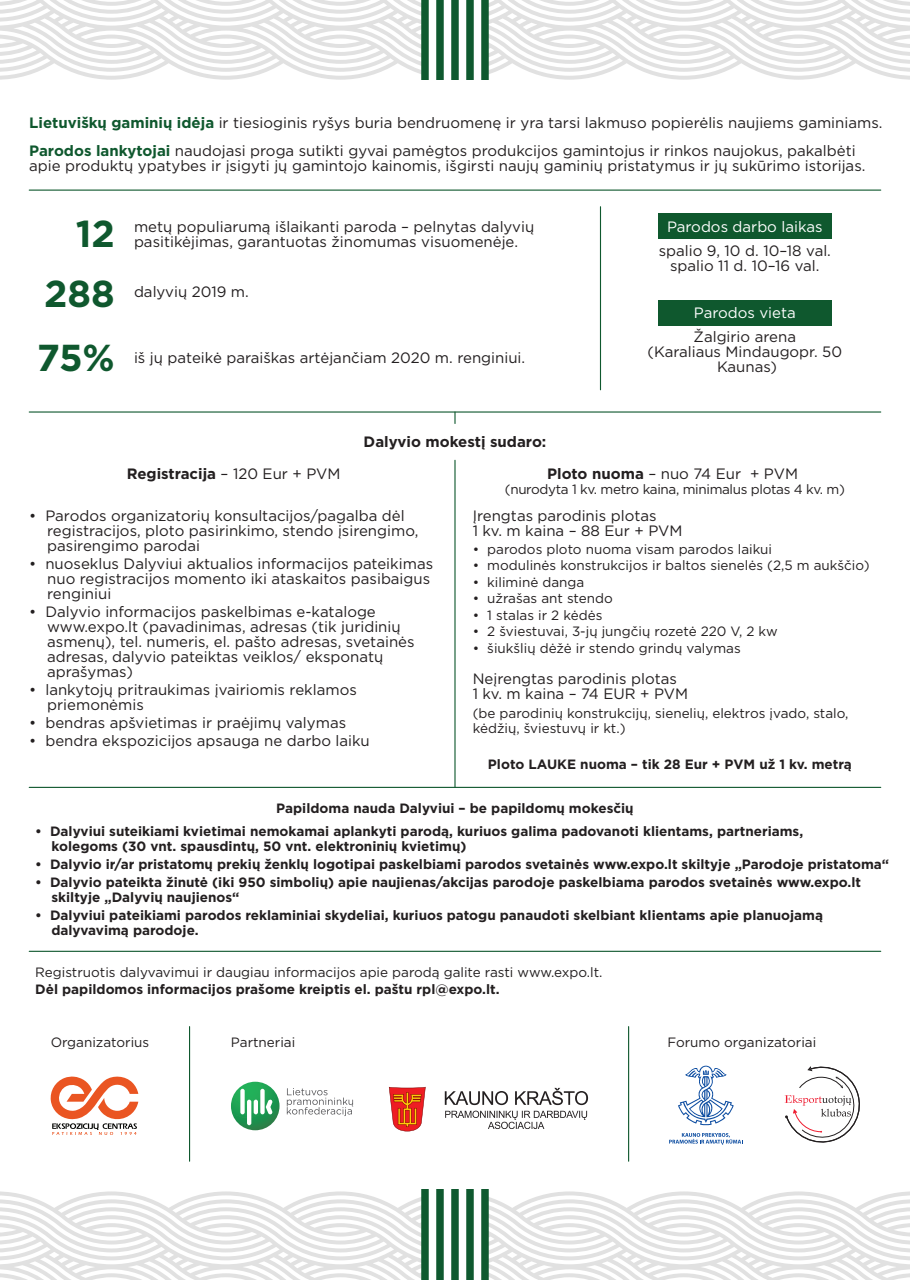
<style>
.page{position:relative;width:910px;height:1280px;background:#fff}
.page>*{position:absolute;margin:0;border:0;box-sizing:border-box;transform-origin:0 0}
.t1{font:700 37.5px "Gotham";color:#0f582e}
.t2{font:15px/15px "Gotham";color:#231f20}
.t3{font:700 15px "Gotham";color:#231f20}
.t4{font:15px "Gotham";color:#fff}
.t5{font:700 13.5px/15px "Gotham";color:#231f20}
.t6{font:13.5px/15px "Gotham";color:#231f20}
.t7{font:13.5px "Gotham";letter-spacing:-.025em;color:#231f20}
.s1{font-weight:700;color:#0f582e}
.s2{font-weight:400}
.s3{font-weight:700}
</style>
<div class="page">
<svg style="left:0;top:0;width:910px;height:80px"></svg>
<svg style="left:0;top:1191px;width:910px;height:89px"></svg>
<hr style="left:29px;top:190px;width:852px;height:1px;background:#0f582e">
<hr style="left:29px;top:787px;width:852px;height:1px;background:#0f582e">
<hr style="left:29px;top:411px;width:852px;height:2px;background:#0f582e">
<hr style="left:29px;top:951px;width:852px;height:1px;background:#0f582e">
<hr style="left:454px;top:460px;width:2px;height:327px;background:#0f582e">
<svg style="left:454px;top:412px;width:2px;height:11px"></svg>
<div style="left:658px;top:300px;width:173px;height:25px;background:#0f582e"></div>
<div style="left:658px;top:213px;width:173px;height:26px;background:#0f582e"></div>
<hr style="left:600px;top:207px;width:1px;height:183px;background:#0f582e">
<div style="left:421px;top:1186px;width:68px;height:94px;background:#0f592f"></div>
<div style="left:429px;top:1186px;width:52px;height:94px;background:#fff"></div>
<div style="left:436px;top:1186px;width:38px;height:94px;background:#0f592f"></div>
<div style="left:444px;top:1186px;width:22px;height:94px;background:#fff"></div>
<div style="left:451px;top:1186px;width:8px;height:94px;background:#0f592f"></div>
<div style="left:419px;top:1182px;width:72px;height:7px;background:#fff"></div>
<div style="left:421px;top:0;width:68px;height:83px;background:#0f592f"></div>
<div style="left:429px;top:0;width:52px;height:83px;background:#fff"></div>
<div style="left:436px;top:0;width:38px;height:83px;background:#0f592f"></div>
<div style="left:444px;top:0;width:22px;height:83px;background:#fff"></div>
<div style="left:451px;top:0;width:8px;height:83px;background:#0f592f"></div>
<div style="left:419px;top:80px;width:72px;height:8px;background:#fff"></div>
<svg style="left:50px;top:1076px;width:88px;height:59px"></svg>
<svg style="left:678px;top:1065px;width:56px;height:60px"></svg>
<svg style="left:669px;top:1133px;width:74px;height:12px"></svg>
<svg style="left:231px;top:1082px;width:49px;height:48px"></svg>
<svg style="left:287px;top:1088px;width:66px;height:28px"></svg>
<svg style="left:240px;top:1089px;width:33px;height:36px"></svg>
<svg style="left:445px;top:1088px;width:143px;height:41px"></svg>
<svg style="left:389px;top:1087px;width:37px;height:45px"></svg>
<svg style="left:785px;top:1066px;width:75px;height:77px"></svg>
<hr style="left:189px;top:1026px;width:1px;height:135px;background:#0f582e">
<hr style="left:628px;top:1026px;width:1px;height:135px;background:#0f582e">
<p class="t2" style="left:29px;top:109px;width:855px;line-height:27.6px"><span class="s1">Lietuviškų gaminių idėja</span> ir tiesioginis ryšys buria bendruomenę ir yra tarsi lakmuso popierėlis naujiems gaminiams.<br><span class="s1">Parodos lankytojai</span> naudojasi proga sutikti gyvai pamėgtos produkcijos gamintojus ir rinkos naujokus, pakalbėti</p>
<p class="t2" style="left:29px;top:157px;width:838px">apie produktų ypatybes ir įsigyti jų gamintojo kainomis, išgirsti naujų gaminių pristatymus ir jų sukūrimo istorijas.</p>
<h1 class="t1" style="left:76px;top:209px;width:41px">12</h1>
<p class="t2" style="left:134px;top:218px;width:402px">metų populiarumą išlaikanti paroda – pelnytas dalyvių pasitikėjimas, garantuotas žinomumas visuomenėje.</p>
<h1 class="t1" style="left:44px;top:268px;width:72px">288</h1>
<p class="t2" style="left:134px;top:284px;width:116px">dalyvių 2019 m.</p>
<h1 class="t1" style="left:37px;top:332px;width:80px">75%</h1>
<p class="t2" style="left:134px;top:350px;width:393px">iš jų pateikė paraiškas artėjančiam 2020 m. renginiui.</p>
<p class="t3" style="left:364px;top:431px;width:184px">Dalyvio mokestį sudaro:</p>
<p class="t4" style="left:667px;top:217px;width:157px">Parodos darbo laikas</p>
<p class="t2" style="left:659px;top:243px;width:174px;text-align:center">spalio 9, 10 d. 10–18 val. spalio 11 d. 10–16 val.</p>
<p class="t4" style="left:694px;top:303px;width:103px">Parodos vieta</p>
<p class="t2" style="left:648px;top:329px;width:196px;text-align:center">Žalgirio arena<br>(Karaliaus Mindaugopr. 50<br>Kaunas)</p>
<p class="t3" style="left:127px;top:463px;width:215px">Registracija <span class="s2">– 120 Eur + PVM</span></p>
<p class="t2" style="left:547px;top:466px;width:252px"><span class="s3">Ploto nuoma</span> – nuo 74 Eur + PVM</p>
<p class="t7" style="left:505px;top:480px;width:341px">(nurodyta 1 kv. metro kaina, minimalus plotas 4 kv. m)</p>
<p class="t2" style="left:47px;top:508px;width:373px;text-indent:-18px">• Parodos organizatorių konsultacijos/pagalba dėl registracijos, ploto pasirinkimo, stendo įsirengimo, pasirengimo parodai</p>
<p class="t2" style="left:47px;top:556px;width:387px;text-indent:-18px">• nuoseklus Dalyviui aktualios informacijos pateikimas nuo registracijos momento iki ataskaitos pasibaigus renginiui</p>
<p class="t2" style="left:47px;top:604px;width:369px;text-indent:-18px">• Dalyvio informacijos paskelbimas e-kataloge www.expo.lt (pavadinimas, adresas (tik juridinių asmenų), tel. numeris, el. pašto adresas, svetainės adresas, dalyvio pateiktas veiklos/ eksponatų aprašymas)</p>
<p class="t2" style="left:47px;top:682px;width:311px;text-indent:-18px">• lankytojų pritraukimas įvairiomis reklamos priemonėmis</p>
<p class="t2" style="left:29px;top:715px;width:318px">• bendras apšvietimas ir praėjimų valymas</p>
<p class="t2" style="left:29px;top:733px;width:342px">• bendra ekspozicijos apsauga ne darbo laiku</p>
<p class="t2" style="left:473px;top:508px;width:211px">Įrengtas parodinis plotas<br>1 kv. m kaina – 88 Eur + PVM</p>
<p class="t6" style="left:473px;top:541px;width:301px">• parodos ploto nuoma visam parodos laikui</p>
<p class="t6" style="left:473px;top:558px;width:398px">• modulinės konstrukcijos ir baltos sienelės (2,5 m aukščio)</p>
<p class="t6" style="left:473px;top:574px;width:113px">• kiliminė danga</p>
<p class="t6" style="left:473px;top:591px;width:142px">• užrašas ant stendo</p>
<p class="t6" style="left:473px;top:607px;width:131px">• 1 stalas ir 2 kėdės</p>
<p class="t6" style="left:473px;top:624px;width:306px">• 2 šviestuvai, 3-jų jungčių rozetė 220 V, 2 kw</p>
<p class="t6" style="left:473px;top:640px;width:270px">• šiukšlių dėžė ir stendo grindų valymas</p>
<p class="t2" style="left:473px;top:671px;width:217px">Neįrengtas parodinis plotas<br>1 kv. m kaina – 74 EUR + PVM</p>
<p class="t6" style="left:473px;top:706px;width:377px">(be parodinių konstrukcijų, sienelių, elektros įvado, stalo, kėdžių, šviestuvų ir kt.)</p>
<p class="t5" style="left:488px;top:756px;width:365px">Ploto LAUKE nuoma – tik 28 Eur + PVM už 1 kv. metrą</p>
<p class="t5" style="left:276px;top:801px;width:359px">Papildoma nauda Dalyviui – be papildomų mokesčių</p>
<p class="t5" style="left:51px;top:823px;width:753px;text-indent:-16px">• Dalyviui suteikiami kvietimai nemokamai aplankyti parodą, kuriuos galima padovanoti klientams, partneriams, kolegoms (30 vnt. spausdintų, 50 vnt. elektroninių kvietimų)</p>
<p class="t5" style="left:35px;top:856px;width:855px">• Dalyvio ir/ar pristatomų prekių ženklų logotipai paskelbiami parodos svetainės www.expo.lt skiltyje „Parodoje pristatoma“</p>
<p class="t5" style="left:51px;top:874px;width:811px;text-indent:-16px">• Dalyvio pateikta žinutė (iki 950 simbolių) apie naujienas/akcijas parodoje paskelbiama parodos svetainės www.expo.lt skiltyje „Dalyvių naujienos“</p>
<p class="t5" style="left:51px;top:907px;width:773px;text-indent:-16px">• Dalyviui pateikiami parodos reklaminiai skydeliai, kuriuos patogu panaudoti skelbiant klientams apie planuojamą dalyvavimą parodoje.</p>
<p class="t6" style="left:35px;top:965px;width:569px">Registruotis dalyvavimui ir daugiau informacijos apie parodą galite rasti www.expo.lt.</p>
<p class="t5" style="left:35px;top:981px;width:466px">Dėl papildomos informacijos prašome kreiptis el. paštu rpl@expo.lt.</p>
<p class="t6" style="left:51px;top:1035px;width:100px">Organizatorius</p>
<p class="t6" style="left:231px;top:1035px;width:66px">Partneriai</p>
<p class="t6" style="left:667px;top:1035px;width:150px">Forumo organizatoriai</p>
</div>
